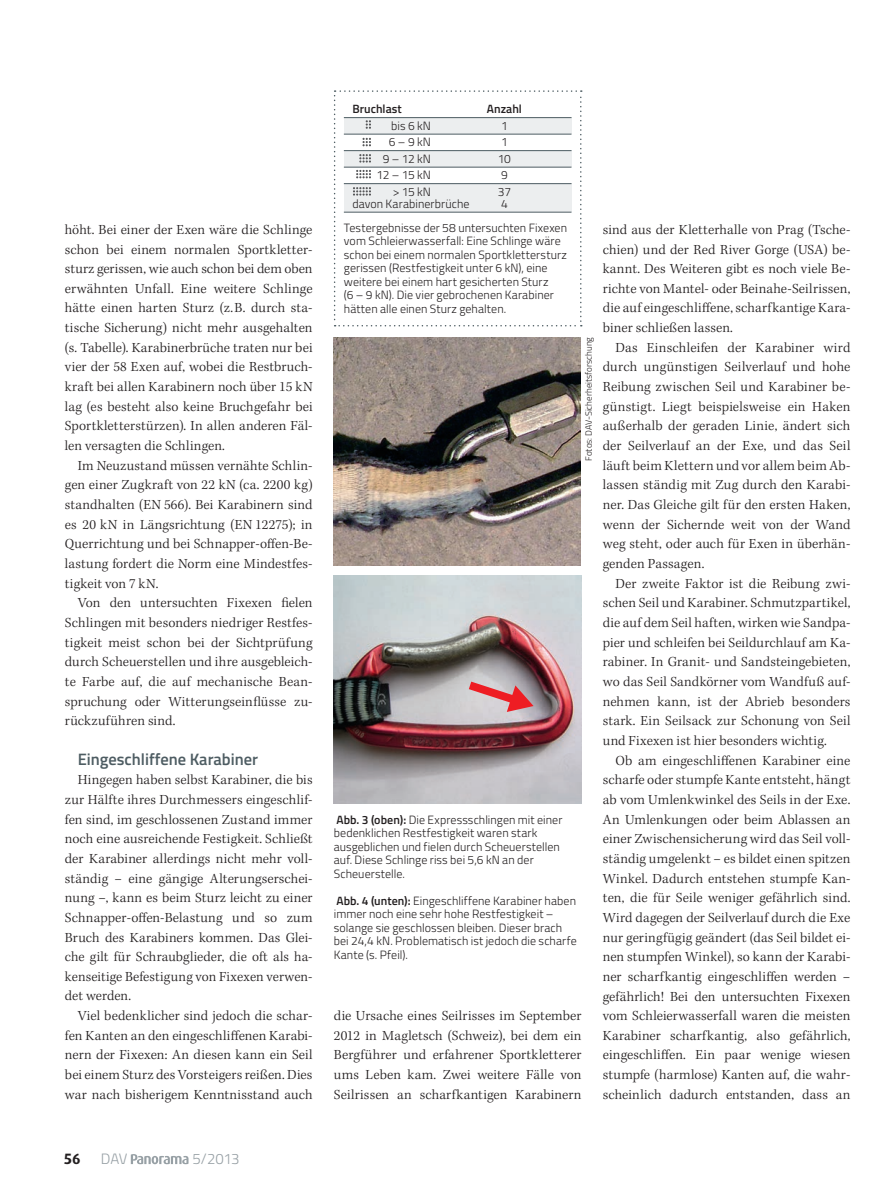
<style>
.page{position:relative;width:893px;height:1191px;background:#fff}
.page>*{position:absolute;margin:0;border:0;box-sizing:border-box;transform-origin:0 0}
.t1{font:600 16.5px "Titillium";color:#4d5c62}
.t2{font:300 15px "Titillium";letter-spacing:-.02em;color:#97a0a5}
.t3{font:700 15px "Dax";color:#231f20}
.t4{font:300 14.25px/19.6px "Kepler Std";letter-spacing:.01em;color:#231f20;text-align:justify}
.t5{font:300 12px/13.5px "Titillium";letter-spacing:.005em;color:#231f20}
.t6{font:600 12px "Titillium";letter-spacing:.01em;color:#231f20}
.t7{font:300 9px "Titillium";color:#231f20}
.s1{font-weight:600}
</style>
<div class="page">
<img style="left:333px;top:337px;width:248px;height:228px">
<img style="left:333px;top:576px;width:248px;height:228px">
<svg style="left:334px;top:90px;width:248px;height:236px"></svg>
<svg style="left:469px;top:681px;width:65px;height:31px;background:#d38c90"></svg>
<svg style="left:131px;top:1154px;width:58px;height:10px"></svg>
<p class="t6" style="left:352px;top:100px;width:51px">Bruchlast</p>
<p class="t6" style="left:487px;top:100px;width:37px">Anzahl</p>
<p class="t5" style="left:391px;top:118px;width:41px">bis 6 kN</p>
<p class="t5" style="left:501px;top:118px;width:8px">1</p>
<p class="t5" style="left:389px;top:135px;width:44px">6 – 9 kN</p>
<p class="t5" style="left:501px;top:135px;width:8px">1</p>
<p class="t5" style="left:383px;top:151px;width:50px">9 – 12 kN</p>
<p class="t5" style="left:498px;top:151px;width:15px">10</p>
<p class="t5" style="left:377px;top:168px;width:56px">12 – 15 kN</p>
<p class="t5" style="left:501px;top:168px;width:8px">9</p>
<p class="t5" style="left:393px;top:184px;width:40px">&gt; 15 kN</p>
<p class="t5" style="left:498px;top:184px;width:15px">37</p>
<p class="t5" style="left:352px;top:196px;width:119px">davon Karabinerbrüche</p>
<p class="t5" style="left:344px;top:191px;width:225px;line-height:24px;text-indent:157px">4<br>Testergebnisse der 58 untersuchten Fixexen</p>
<p class="t5" style="left:344px;top:234px;width:225px">vom Schleierwasserfall: Eine Schlinge wäre schon bei einem normalen Sportklettersturz gerissen (Restfestigkeit unter 6 kN), eine weitere bei einem hart gesicherten Sturz<br>(6 – 9 kN). Die vier gebrochenen Karabiner hätten alle einen Sturz gehalten.</p>
<p class="t4" style="left:65px;top:220px;width:249px">höht. Bei einer der Exen wäre die Schlinge schon bei einem normalen Sportkletter&shy;sturz gerissen, wie auch schon bei dem oben erwähnten Unfall. Eine weitere Schlinge hätte einen harten Sturz (z. B. durch sta&shy;tische Sicherung) nicht mehr ausgehalten (s. Tabelle). Karabinerbrüche traten nur bei vier der 58 Exen auf, wobei die Restbruch&shy;kraft bei allen Karabinern noch über 15 kN lag (es besteht also keine Bruchgefahr bei Sportkletterstürzen). In allen anderen Fäl&shy;len versagten die Schlingen.</p>
<p class="t4" style="left:65px;top:456px;width:249px;text-indent:13px">Im Neuzustand müssen vernähte Schlin&shy;gen einer Zugkraft von 22 kN (ca. 2200 kg) standhalten (EN 566). Bei Karabinern sind es 20 kN in Längsrichtung (EN 12275); in Querrichtung und bei Schnapper-offen-Be&shy;lastung fordert die Norm eine Mindestfes&shy;tigkeit von 7 kN.</p>
<p class="t4" style="left:65px;top:593px;width:249px;text-indent:13px">Von den untersuchten Fixexen fielen Schlingen mit besonders niedriger Restfes&shy;tigkeit meist schon bei der Sichtprüfung durch Scheuerstellen und ihre ausgebleich&shy;te Farbe auf, die auf mechanische Bean&shy;spruchung oder Witterungseinflüsse zu&shy;rückzuführen sind.</p>
<p class="t1" style="left:78px;top:746px;width:182px">Eingeschliffene Karabiner</p>
<p class="t4" style="left:65px;top:770px;width:249px;text-indent:13px">Hingegen haben selbst Karabiner, die bis zur Hälfte ihres Durchmessers eingeschlif&shy;fen sind, im geschlossenen Zustand immer noch eine ausreichende Festigkeit. Schließt der Karabiner allerdings nicht mehr voll&shy;ständig – eine gängige Alterungserschei&shy;nung –, kann es beim Sturz leicht zu einer Schnapper-offen-Belastung und so zum Bruch des Karabiners kommen. Das Glei&shy;che gilt für Schraubglieder, die oft als ha&shy;kenseitige Befestigung von Fixexen verwen&shy;det werden.</p>
<p class="t4" style="left:65px;top:1006px;width:249px;text-indent:13px">Viel bedenklicher sind jedoch die schar&shy;fen Kanten an den eingeschliffenen Karabi&shy;nern der Fixexen: An diesen kann ein Seil bei einem Sturz des Vorsteigers reißen. Dies war nach bisherigem Kenntnisstand auch</p>
<p class="t4" style="left:334px;top:1006px;width:249px">die Ursache eines Seilrisses im September 2012 in Magletsch (Schweiz), bei dem ein Bergführer und erfahrener Sportkletterer ums Leben kam. Zwei weitere Fälle von Seilrissen an scharfkantigen Karabinern</p>
<p class="t7" style="left:582px;top:461px;width:125px;rotate:-90deg">Fotos: DAV-Sicherheitsforschung</p>
<p class="t5" style="left:334px;top:812px;width:230px"><span class="s1">Abb. 3 (oben):</span> Die Expressschlingen mit einer bedenklichen Restfestigkeit waren stark ausgeblichen und fielen durch Scheuerstellen auf. Diese Schlinge riss bei 5,6 kN an der Scheuerstelle.</p>
<p class="t5" style="left:334px;top:893px;width:244px"><span class="s1">Abb. 4 (unten):</span> Eingeschliffene Karabiner haben immer noch eine sehr hohe Restfestigkeit – solange sie geschlossen bleiben. Dieser brach bei 24,4 kN. Problematisch ist jedoch die scharfe Kante (s. Pfeil).</p>
<p class="t4" style="left:603px;top:220px;width:249px">sind aus der Kletterhalle von Prag (Tsche&shy;chien) und der Red River Gorge (USA) be&shy;kannt. Des Weiteren gibt es noch viele Be&shy;richte von Mantel- oder Beinahe-Seilrissen, die auf eingeschliffene, scharfkantige Kara&shy;biner schließen lassen.</p>
<p class="t4" style="left:603px;top:338px;width:249px;text-indent:13px">Das Einschleifen der Karabiner wird durch ungünstigen Seilverlauf und hohe Reibung zwischen Seil und Karabiner be&shy;günstigt. Liegt beispielsweise ein Haken außerhalb der geraden Linie, ändert sich der Seilverlauf an der Exe, und das Seil läuft beim Klettern und vor allem beim Ab&shy;lassen ständig mit Zug durch den Karabi&shy;ner. Das Gleiche gilt für den ersten Haken, wenn der Sichernde weit von der Wand weg steht, oder auch für Exen in überhän&shy;genden Passagen.</p>
<p class="t4" style="left:603px;top:574px;width:249px;text-indent:13px">Der zweite Faktor ist die Reibung zwi&shy;schen Seil und Karabiner. Schmutzpartikel, die auf dem Seil haften, wirken wie Sandpa&shy;pier und schleifen bei Seildurchlauf am Ka&shy;rabiner. In Granit- und Sandsteingebieten, wo das Seil Sandkörner vom Wandfuß auf&shy;nehmen kann, ist der Abrieb besonders stark. Ein Seilsack zur Schonung von Seil und Fixexen ist hier besonders wichtig.</p>
<p class="t4" style="left:603px;top:751px;width:249px;text-indent:13px">Ob am eingeschliffenen Karabiner eine scharfe oder stumpfe Kante entsteht, hängt ab vom Umlenkwinkel des Seils in der Exe.<br>An Umlenkungen oder beim Ablassen an einer Zwischensicherung wird das Seil voll&shy;ständig umgelenkt – es bildet einen spitzen Winkel. Dadurch entstehen stumpfe Kan&shy;ten, die für Seile weniger gefährlich sind.<br>Wird dagegen der Seilverlauf durch die Exe nur geringfügig geändert (das Seil bildet ei&shy;nen stumpfen Winkel), so kann der Karabi&shy;ner scharfkantig eingeschliffen werden – gefährlich! Bei den untersuchten Fixexen vom Schleierwasserfall waren die meisten Karabiner scharfkantig, also gefährlich, eingeschliffen. Ein paar wenige wiesen stumpfe (harmlose) Kanten auf, die wahr&shy;scheinlich dadurch entstanden, dass an</p>
<p class="t3" style="left:64px;top:1150px;width:18px">56</p>
<p class="t2" style="left:101px;top:1148px;width:28px">DAV</p>
<p class="t2" style="left:193px;top:1148px;width:48px">5/2013</p>
</div>
